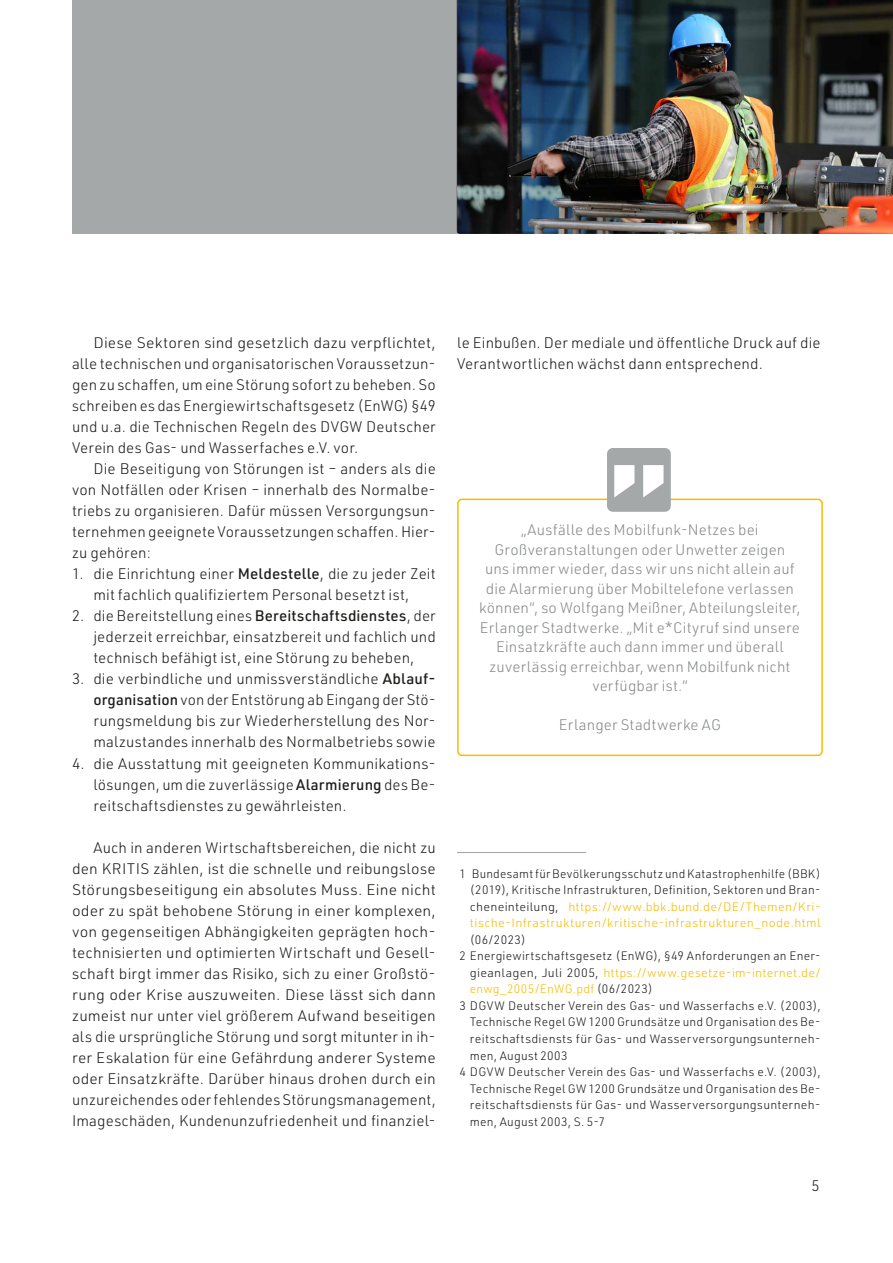
<style>
.page{position:relative;width:893px;height:1263px;background:#fff}
.page>*{position:absolute;margin:0;border:0;box-sizing:border-box;transform-origin:0 0}
.t1{font:300 15px/21px "URWDIN";letter-spacing:.01em;color:#1d1d1b;text-align:justify}
.t2{font:300 15px/19.5px "URWDIN";letter-spacing:.01em;color:#87898b;text-align:center}
.t3{font:300 12px/16.5px "URWDIN";letter-spacing:.025em;color:#1d1d1b;text-align:justify}
.t4{font:300 12px "URWDIN";letter-spacing:.02em;color:#fbba00;scale:1.04 1}
.t5{font:300 12px "URWDIN";letter-spacing:.02em;color:#fbba00}
.s1{font-weight:500}
.s2{color:#fbba00}
.s3{color:#1d1d1b}
</style>
<div class="page">
<div style="left:72px;top:0;width:821px;height:234px;background:#a5a8a9"></div>
<hr style="left:457px;top:852px;width:129px;height:1px;background:#a5a8a9">
<div style="left:457px;top:499px;width:366px;height:257px;border:2px solid #fbba00;border-radius:4px"></div>
<div style="left:607px;top:448px;width:64px;height:64px;background:#a5a8a9;border-radius:6px"></div>
<svg style="left:614px;top:465px;width:49px;height:32px"></svg>
<img style="left:457px;top:0;width:436px;height:234px">
<p class="t1" style="left:72px;top:332px;width:365px;text-indent:21px">Diese Sektoren sind gesetzlich dazu verpflichtet, alle technischen und organisatorischen Voraussetzun&shy;gen zu schaffen, um eine Störung sofort zu beheben. So schreiben es das Energiewirtschaftsgesetz (EnWG) §49 und u.a. die Technischen Regeln des DVGW Deutscher Verein des Gas- und Wasserfaches e.V. vor.</p>
<p class="t1" style="left:72px;top:458px;width:365px;text-indent:21px">Die Beseitigung von Störungen ist – anders als die von Notfällen oder Krisen – innerhalb des Normalbe&shy;triebs zu organisieren. Dafür müssen Versorgungsun&shy;ternehmen geeignete Voraussetzungen schaffen. Hier&shy;zu gehören:</p>
<p class="t1" style="left:72px;top:563px;width:365px;text-align:center">1. die Einrichtung einer <span class="s1">Meldestelle</span>, die zu jeder Zeit mit fachlich qualifiziertem Personal besetzt ist,</p>
<p class="t1" style="left:93px;top:605px;width:344px;text-indent:-21px">2. die Bereitstellung eines <span class="s1">Bereitschaftsdienstes</span>, der jederzeit erreichbar, einsatzbereit und fachlich und technisch befähigt ist, eine Störung zu beheben,</p>
<p class="t1" style="left:93px;top:668px;width:344px;text-indent:-21px">3. die verbindliche und unmissverständliche <span class="s1">Ablauf&shy;organisation</span> von der Entstörung ab Eingang der Stö&shy;rungsmeldung bis zur Wiederherstellung des Nor&shy;malzustandes innerhalb des Normalbetriebs sowie</p>
<p class="t1" style="left:93px;top:752px;width:344px;text-indent:-21px">4. die Ausstattung mit geeigneten Kommunikations&shy;lösungen, um die zuverlässige <span class="s1">Alarmierung</span> des Be&shy;reitschaftsdienstes zu gewährleisten.</p>
<p class="t1" style="left:72px;top:836px;width:365px;text-indent:21px">Auch in anderen Wirtschaftsbereichen, die nicht zu den KRITIS zählen, ist die schnelle und reibungslose Störungsbeseitigung ein absolutes Muss. Eine nicht oder zu spät behobene Störung in einer komplexen, von gegenseitigen Abhängigkeiten geprägten hoch&shy;technisierten und optimierten Wirtschaft und Gesell&shy;schaft birgt immer das Risiko, sich zu einer Großstö&shy;rung oder Krise auszuweiten. Diese lässt sich dann zumeist nur unter viel größerem Aufwand beseitigen als die ursprüngliche Störung und sorgt mitunter in ih&shy;rer Eskalation für eine Gefährdung anderer Systeme oder Einsatzkräfte. Darüber hinaus drohen durch ein unzureichendes oder fehlendes Störungsmanagement, Imageschäden, Kundenunzufriedenheit und finanziel-</p>
<p class="t1" style="left:457px;top:332px;width:365px">le Einbußen. Der mediale und öffentliche Druck auf die<br>Verantwortlichen wächst dann entsprechend.</p>
<p class="t2" style="left:479px;top:520px;width:323px">„Ausfälle des Mobilfunk-Netzes bei Großveranstaltungen oder Unwetter zeigen<br>uns immer wieder, dass wir uns nicht allein auf die Alarmierung über Mobiltelefone verlassen können“, so Wolfgang Meißner, Abteilungsleiter, Erlanger Stadtwerke. „Mit e*Cityruf sind unsere Einsatzkräfte auch dann immer und überall zuverlässig erreichbar, wenn Mobilfunk nicht verfügbar ist.“</p>
<p class="t2" style="left:559px;top:715px;width:164px">Erlanger Stadtwerke AG</p>
<p class="t3" style="left:470px;top:865px;width:352px;text-indent:-10px">1 Bundesamt für Bevölkerungsschutz und Katastrophenhilfe (BBK) (2019), Kritische Infrastrukturen, Definition, Sektoren und Bran&shy;cheneinteilung, <span class="s2">https://www.bbk.bund.de/DE/Themen/Kri&shy;tische-Infrastrukturen/kritische-infrastrukturen_node.html</span></p>
<p class="t3" style="left:470px;top:931px;width:58px">(06/2023)</p>
<p class="t3" style="left:459px;top:948px;width:363px">2 Energiewirtschaftsgesetz (EnWG), §49 Anforderungen an Ener-</p>
<p class="t4" style="left:470px;top:965px;width:339px"><span class="s3">gieanlagen, Juli 2005,</span> https://www.gesetze-im-internet.de/</p>
<p class="t5" style="left:470px;top:981px;width:185px">enwg_2005/EnWG.pdf <span class="s3">(06/2023)</span></p>
<p class="t3" style="left:459px;top:997px;width:363px">3 DGVW Deutscher Verein des Gas- und Wasserfachs e.V. (2003),</p>
<p class="t3" style="left:470px;top:1014px;width:352px">Technische Regel GW 1200 Grundsätze und Organisation des Be-</p>
<p class="t3" style="left:470px;top:1030px;width:352px">reitschaftsdiensts für Gas- und Wasserversorgungsunterneh-</p>
<p class="t3" style="left:470px;top:1047px;width:99px">men, August 2003</p>
<p class="t3" style="left:459px;top:1063px;width:363px">4 DGVW Deutscher Verein des Gas- und Wasserfachs e.V. (2003),</p>
<p class="t3" style="left:470px;top:1080px;width:352px">Technische Regel GW 1200 Grundsätze und Organisation des Be-</p>
<p class="t3" style="left:470px;top:1096px;width:352px">reitschaftsdiensts für Gas- und Wasserversorgungsunterneh-</p>
<p class="t3" style="left:470px;top:1113px;width:137px">men, August 2003, S. 5-7</p>
<p class="t1" style="left:811px;top:1174px;width:10px">5</p>
</div>
